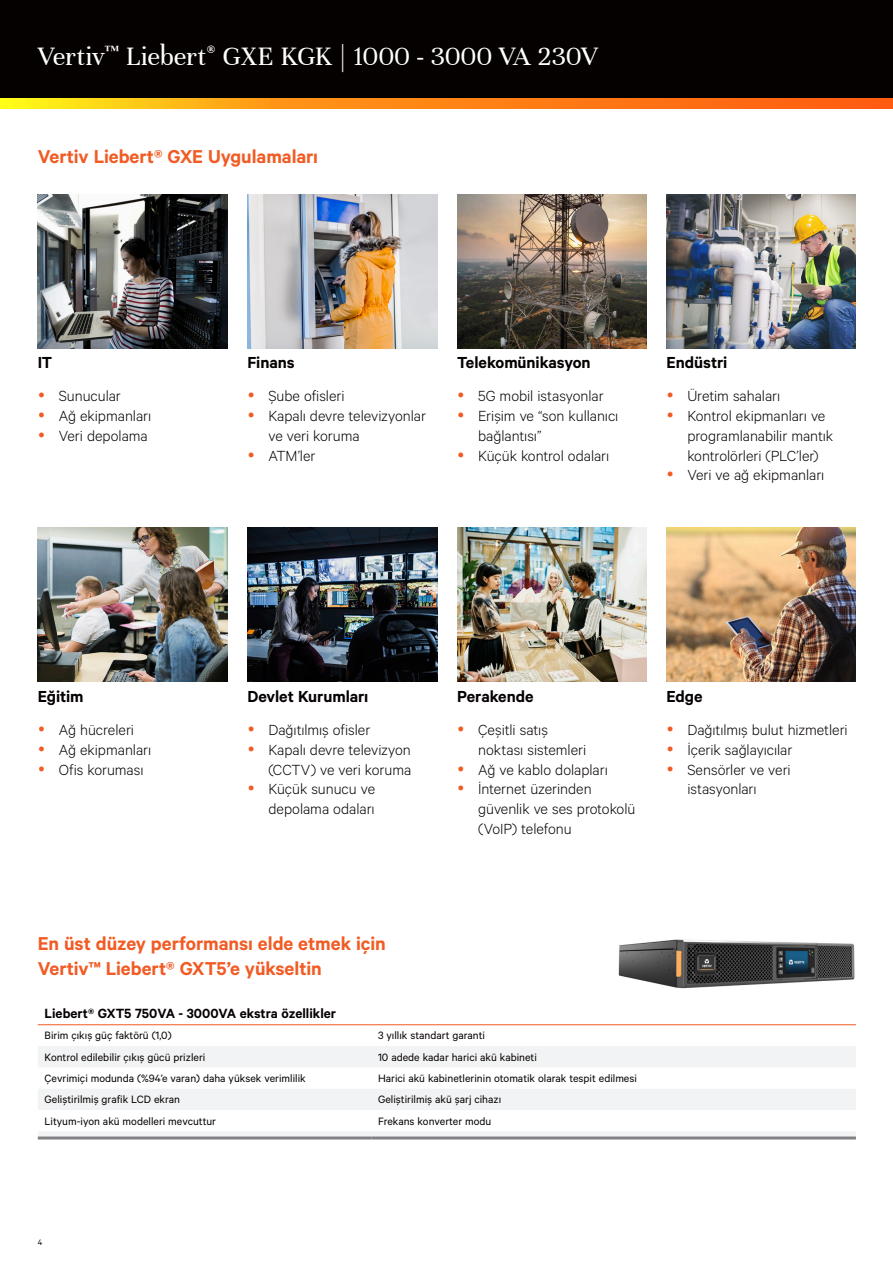
<style>
.page{position:relative;width:893px;height:1263px;background:#fff}
.page>*{position:absolute;margin:0;border:0;box-sizing:border-box;transform-origin:0 0}
.t1{font:28.5px "Unna";color:#fff}
.Vertiv_Orange_Main_Heading{font:600 21px/25.2px "Calibre";letter-spacing:-.005em;color:#f15b24}
.Vertiv_Heading{font:600 18px "Calibre";letter-spacing:-.005em;color:#060101}
.t2{font:300 16.5px/19.8px "Calibre";letter-spacing:-.005em;color:#060101}
.Table_Header_Black{font:600 15px "Calibre";color:#060101}
.Table_Highlight{font:12px "Calibre";color:#060101}
.Table_Body{font:12px "Calibre";color:#060101}
.t3{font:9px "Calibre";color:#060101}
</style>
<div class="page">
<div style="left:0;top:0;width:893px;height:108px;background:#060101"></div>
<svg style="left:0;top:98px;width:893px;height:11px;background:#ff9014"></svg>
<svg style="left:38px;top:1046px;width:818px;height:90px;fill:#f2f3f4"></svg>
<hr style="left:38px;top:1136px;width:333px;height:3px;background:#808285">
<hr style="left:371px;top:1136px;width:485px;height:3px;background:#808285">
<hr style="left:38px;top:1024px;width:333px;height:1px;background:#f15b24">
<hr style="left:371px;top:1024px;width:485px;height:1px;background:#f15b24">
<img style="left:38px;top:194px;width:189px;height:154px">
<img style="left:38px;top:528px;width:189px;height:154px">
<img style="left:247px;top:194px;width:190px;height:154px">
<img style="left:247px;top:528px;width:190px;height:154px">
<img style="left:457px;top:194px;width:190px;height:154px">
<img style="left:457px;top:528px;width:190px;height:154px">
<img style="left:666px;top:194px;width:190px;height:154px">
<img style="left:666px;top:528px;width:190px;height:154px">
<img style="left:618px;top:939px;width:237px;height:50px">
<h1 class="t1" style="left:38px;top:40px;width:562px">Vertiv<sup>™</sup> Liebert<sup>®</sup> GXE KGK | 1000 - 3000 VA 230V</h1>
<p class="Vertiv_Orange_Main_Heading" style="left:38px;top:143px;width:282px">Vertiv Liebert® GXE Uygulamaları</p>
<p class="Vertiv_Heading" style="left:38px;top:352px;width:16px">IT</p>
<p class="t2" style="left:59px;top:385px;width:64px">Sunucular</p>
<p class="t2" style="left:59px;top:405px;width:94px">Ağ ekipmanları</p>
<p class="t2" style="left:59px;top:425px;width:91px">Veri depolama</p>
<p class="Vertiv_Heading" style="left:247px;top:352px;width:49px">Finans</p>
<p class="t2" style="left:268px;top:385px;width:78px">Şube ofisleri</p>
<p class="t2" style="left:268px;top:405px;width:159px">Kapalı devre televizyonlar ve veri koruma</p>
<p class="t2" style="left:268px;top:445px;width:49px">ATM’ler</p>
<p class="Vertiv_Heading" style="left:457px;top:352px;width:135px">Telekomünikasyon</p>
<p class="t2" style="left:478px;top:385px;width:127px">5G mobil istasyonlar</p>
<p class="t2" style="left:478px;top:405px;width:142px">Erişim ve “son kullanıcı bağlantısı”</p>
<p class="t2" style="left:478px;top:445px;width:133px">Küçük kontrol odaları</p>
<p class="Vertiv_Heading" style="left:666px;top:352px;width:62px">Endüstri</p>
<p class="t2" style="left:687px;top:385px;width:94px">Üretim sahaları</p>
<p class="t2" style="left:687px;top:405px;width:147px">Kontrol ekipmanları ve programlanabilir mantık kontrolörleri (PLC’ler)</p>
<p class="t2" style="left:687px;top:465px;width:139px">Veri ve ağ ekipmanları</p>
<p class="Vertiv_Heading" style="left:38px;top:685px;width:47px">Eğitim</p>
<p class="t2" style="left:59px;top:719px;width:77px">Ağ hücreleri</p>
<p class="t2" style="left:59px;top:739px;width:94px">Ağ ekipmanları</p>
<p class="t2" style="left:59px;top:759px;width:86px">Ofis koruması</p>
<p class="Vertiv_Heading" style="left:247px;top:685px;width:122px">Devlet Kurumları</p>
<p class="t2" style="left:268px;top:719px;width:103px">Dağıtılmış ofisler</p>
<p class="t2" style="left:268px;top:739px;width:144px">Kapalı devre televizyon (CCTV) ve veri koruma</p>
<p class="t2" style="left:268px;top:779px;width:108px">Küçük sunucu ve depolama odaları</p>
<p class="Vertiv_Heading" style="left:457px;top:685px;width:78px">Perakende</p>
<p class="t2" style="left:478px;top:719px;width:110px">Çeşitli satış noktası sistemleri</p>
<p class="t2" style="left:478px;top:759px;width:131px">Ağ ve kablo dolapları</p>
<p class="t2" style="left:478px;top:779px;width:159px">İnternet üzerinden güvenlik ve ses protokolü (VoIP) telefonu</p>
<p class="Vertiv_Heading" style="left:666px;top:685px;width:38px">Edge</p>
<p class="t2" style="left:687px;top:719px;width:162px">Dağıtılmış bulut hizmetleri</p>
<p class="t2" style="left:687px;top:739px;width:107px">İçerik sağlayıcılar</p>
<p class="t2" style="left:687px;top:759px;width:105px">Sensörler ve veri istasyonları</p>
<p class="Vertiv_Orange_Main_Heading" style="left:38px;top:930px;width:349px">En üst düzey performansı elde etmek için<br>Vertiv™ Liebert® GXT5’e yükseltin</p>
<p class="Table_Header_Black" style="left:45px;top:1004px;width:293px">Liebert® GXT5 750VA - 3000VA ekstra özellikler</p>
<p class="Table_Body" style="left:45px;top:1028px;width:128px">Birim çıkış güç faktörü (1,0)</p>
<p class="Table_Body" style="left:378px;top:1028px;width:109px">3 yıllık standart garanti</p>
<p class="Table_Body" style="left:45px;top:1050px;width:162px">Kontrol edilebilir çıkış gücü prizleri</p>
<p class="Table_Body" style="left:378px;top:1050px;width:160px">10 adede kadar harici akü kabineti</p>
<p class="Table_Highlight" style="left:45px;top:1071px;width:263px">Çevrimiçi modunda (%94’e varan) daha yüksek verimlilik</p>
<p class="Table_Highlight" style="left:378px;top:1071px;width:260px">Harici akü kabinetlerinin otomatik olarak tespit edilmesi</p>
<p class="Table_Highlight" style="left:45px;top:1092px;width:137px">Geliştirilmiş grafik LCD ekran</p>
<p class="Table_Highlight" style="left:378px;top:1092px;width:125px">Geliştirilmiş akü şarj cihazı</p>
<p class="Table_Highlight" style="left:45px;top:1114px;width:173px">Lityum-iyon akü modelleri mevcuttur</p>
<p class="Table_Highlight" style="left:378px;top:1114px;width:115px">Frekans konverter modu</p>
<p class="t3" style="left:38px;top:1236px;width:6px">4</p>
</div>
